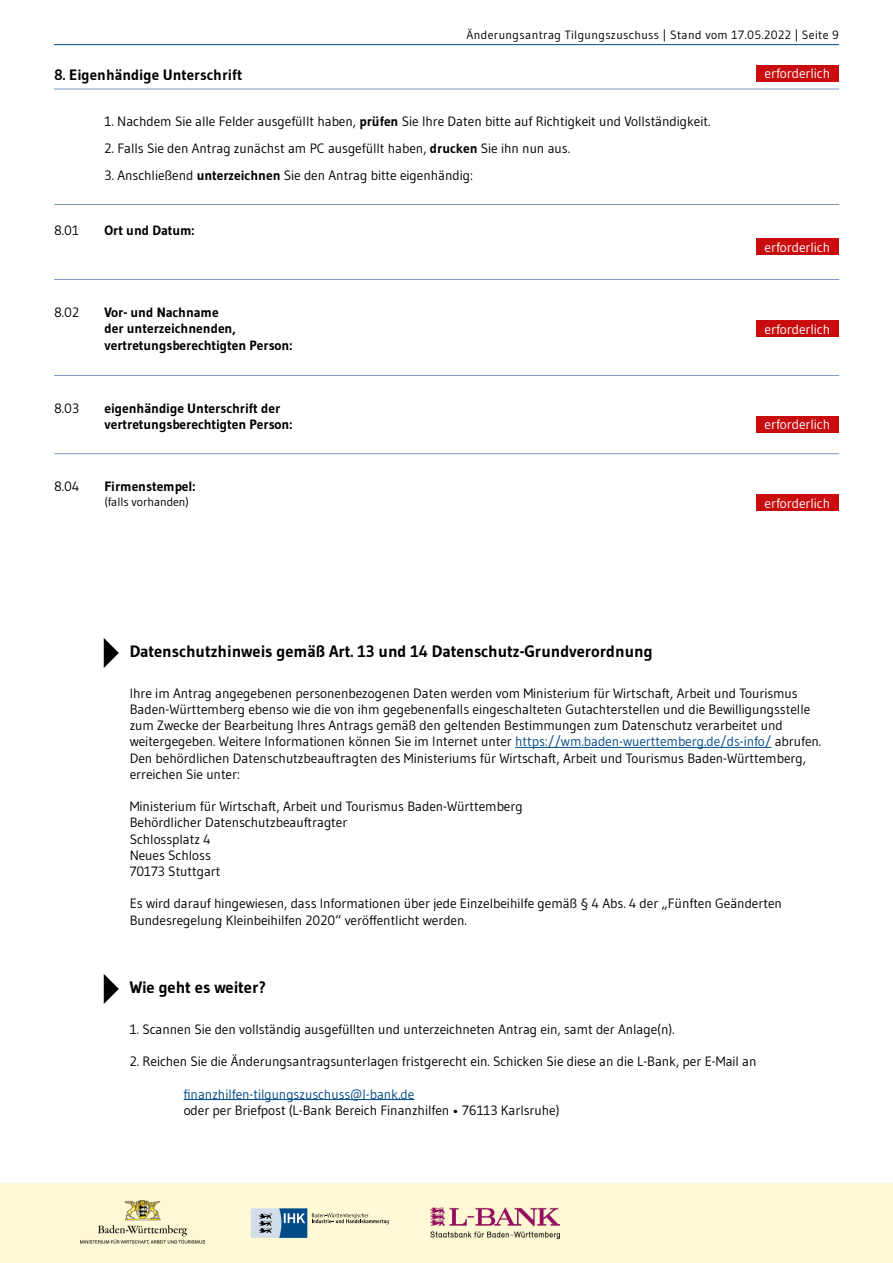
<style>
.page{position:relative;width:893px;height:1263px;background:#fff}
.page>*{position:absolute;margin:0;border:0;box-sizing:border-box;transform-origin:0 0}
.t1{font:700 16.5px "Gudea";letter-spacing:-.005em;color:#000}
.t2{font:700 15px "Gudea";color:#000}
.t3{font:13.5px/16.2px "Gudea";letter-spacing:-.005em;color:#000}
.t4{font:700 13.5px/16.2px "Gudea";letter-spacing:-.005em;color:#000}
.t5{font:13.5px "Gudea";letter-spacing:-.005em;color:#fff}
.t6{font:13.5px "Gudea";letter-spacing:-.005em;color:#034b89}
.t7{font:12px "Gudea";letter-spacing:.03em;color:#000}
.t8{font:12px "Gudea";letter-spacing:-.005em;color:#000}
.s1{font-weight:700}
.s2{color:#034b89}
</style>
<div class="page">
<div style="left:0;top:1183px;width:893px;height:80px;background:#fff9d5"></div>
<hr style="left:54px;top:44px;width:785px;height:1px;background:#004b88">
<hr style="left:54px;top:89px;width:785px;height:1px;background:#7f97c2">
<div style="left:756px;top:65px;width:83px;height:16px;background:#c90c0f"></div>
<hr style="left:54px;top:204px;width:785px;height:1px;background:#7f97c2">
<hr style="left:54px;top:279px;width:785px;height:1px;background:#7f97c2">
<hr style="left:54px;top:375px;width:785px;height:1px;background:#7f97c2">
<hr style="left:54px;top:453px;width:785px;height:1px;background:#7f97c2">
<hr style="left:515px;top:747px;width:256px;height:1px;background:#034b89">
<hr style="left:184px;top:1099px;width:230px;height:1px;background:#034b89">
<div style="left:756px;top:239px;width:83px;height:16px;background:#c90c0f"></div>
<div style="left:756px;top:320px;width:83px;height:17px;background:#c90c0f"></div>
<div style="left:756px;top:416px;width:83px;height:17px;background:#c90c0f"></div>
<div style="left:756px;top:495px;width:83px;height:16px;background:#c90c0f"></div>
<svg style="left:104px;top:638px;width:15px;height:30px"></svg>
<svg style="left:104px;top:974px;width:15px;height:30px"></svg>
<img style="left:430px;top:1208px;width:130px;height:30px">
<svg style="left:312px;top:1213px;width:77px;height:11px"></svg>
<div style="left:279px;top:1208px;width:28px;height:30px;background:#004b88"></div>
<svg style="left:251px;top:1208px;width:54px;height:30px"></svg>
<img style="left:81px;top:1200px;width:123px;height:43px">
<p class="t7" style="left:466px;top:28px;width:374px">Änderungsantrag Tilgungszuschuss | Stand vom 17.05.2022 | Seite 9</p>
<p class="t2" style="left:54px;top:66px;width:190px">8. Eigenhändige Unterschrift</p>
<p class="t3" style="left:105px;top:113px;width:607px">1. Nachdem Sie alle Felder ausgefüllt haben, <span class="s1">prüfen</span> Sie Ihre Daten bitte auf Richtigkeit und Vollständigkeit.</p>
<p class="t3" style="left:105px;top:140px;width:467px">2. Falls Sie den Antrag zunächst am PC ausgefüllt haben, <span class="s1">drucken</span> Sie ihn nun aus.</p>
<p class="t3" style="left:105px;top:167px;width:370px">3. Anschließend <span class="s1">unterzeichnen</span> Sie den Antrag bitte eigenhändig:</p>
<p class="t3" style="left:54px;top:222px;width:27px">8.01</p>
<p class="t4" style="left:105px;top:222px;width:91px">Ort und Datum:</p>
<p class="t3" style="left:54px;top:304px;width:27px">8.02</p>
<p class="t4" style="left:105px;top:304px;width:189px">Vor- und Nachname<br>der unterzeichnenden, vertretungsberechtigten Person:</p>
<p class="t3" style="left:54px;top:400px;width:27px">8.03</p>
<p class="t4" style="left:105px;top:400px;width:189px">eigenhändige Unterschrift der vertretungsberechtigten Person:</p>
<p class="t3" style="left:54px;top:478px;width:27px">8.04</p>
<p class="t4" style="left:105px;top:478px;width:93px">Firmenstempel:</p>
<p class="t8" style="left:105px;top:494px;width:86px">(falls vorhanden)</p>
<p class="t1" style="left:130px;top:641px;width:524px">Datenschutzhinweis gemäß Art. 13 und 14 Datenschutz-Grundverordnung</p>
<p class="t5" style="left:764px;top:65px;width:67px">erforderlich</p>
<p class="t5" style="left:764px;top:239px;width:67px">erforderlich</p>
<p class="t5" style="left:764px;top:320px;width:67px">erforderlich</p>
<p class="t5" style="left:764px;top:416px;width:67px">erforderlich</p>
<p class="t5" style="left:764px;top:495px;width:67px">erforderlich</p>
<p class="t3" style="left:130px;top:685px;width:693px">Ihre im Antrag angegebenen personenbezogenen Daten werden vom Ministerium für Wirtschaft, Arbeit und Tourismus Baden-Württemberg ebenso wie die von ihm gegebenenfalls eingeschalteten Gutachterstellen und die Bewilligungsstelle zum Zwecke der Bearbeitung Ihres Antrags gemäß den geltenden Bestimmungen zum Datenschutz verarbeitet und weitergegeben. Weitere Informationen können Sie im Internet unter <span class="s2">https://wm.baden-wuerttemberg.de/ds-info/</span> abrufen.<br>Den behördlichen Datenschutzbeauftragten des Ministeriums für Wirtschaft, Arbeit und Tourismus Baden-Württemberg, erreichen Sie unter:</p>
<p class="t3" style="left:130px;top:798px;width:395px">Ministerium für Wirtschaft, Arbeit und Tourismus Baden-Württemberg<br>Behördlicher Datenschutzbeauftragter<br>Schlossplatz 4<br>Neues Schloss<br>70173 Stuttgart</p>
<p class="t3" style="left:130px;top:895px;width:654px">Es wird darauf hingewiesen, dass Informationen über jede Einzelbeihilfe gemäß § 4 Abs. 4 der „Fünften Geänderten<br>Bundesregelung Kleinbeihilfen 2020“ veröffentlicht werden.</p>
<p class="t1" style="left:130px;top:976px;width:138px">Wie geht es weiter?</p>
<p class="t3" style="left:130px;top:1021px;width:546px">1. Scannen Sie den vollständig ausgefüllten und unterzeichneten Antrag ein, samt der Anlage(n).</p>
<p class="t3" style="left:130px;top:1053px;width:628px">2. Reichen Sie die Änderungsantragsunterlagen fristgerecht ein. Schicken Sie diese an die L-Bank, per E-Mail an</p>
<p class="t6" style="left:184px;top:1085px;width:232px">finanzhilfen-tilgungszuschuss@l-bank.de</p>
<p class="t3" style="left:184px;top:1102px;width:377px">oder per Briefpost (L-Bank Bereich Finanzhilfen • 76113 Karlsruhe)</p>
</div>
